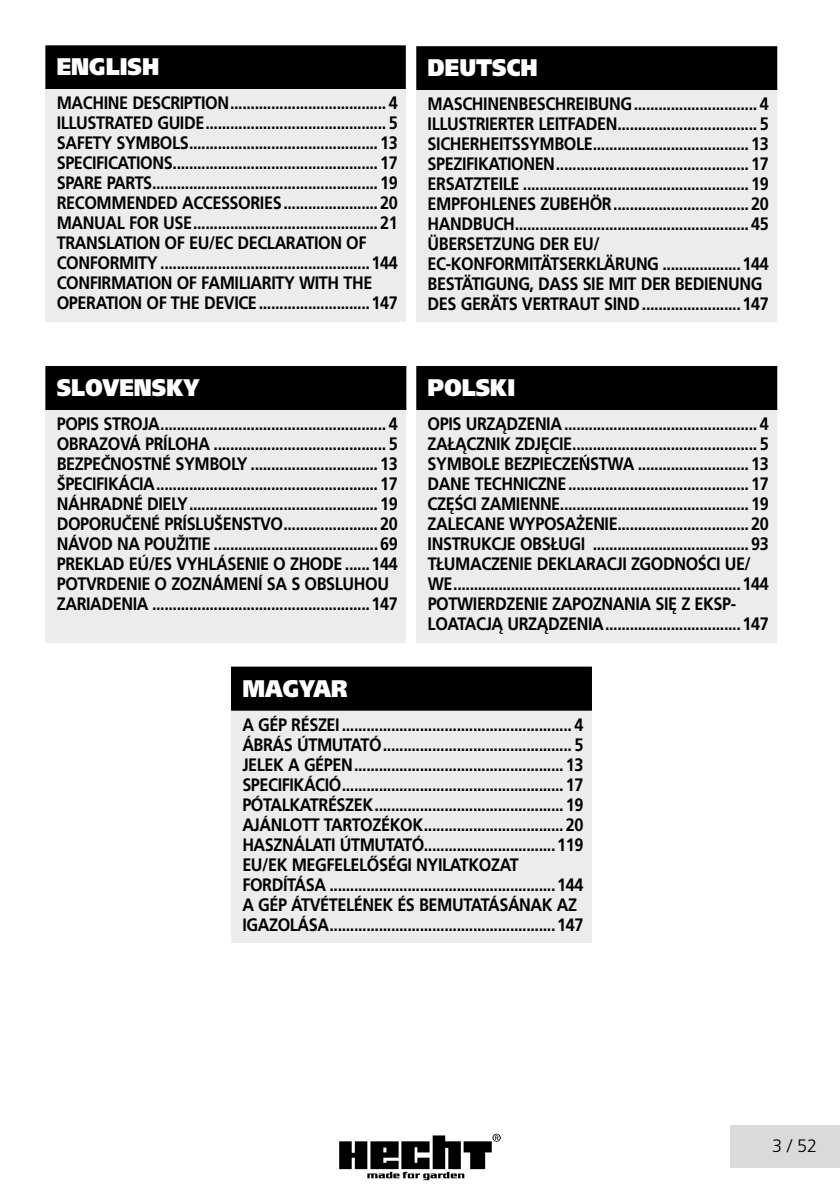
<style>
.page{position:relative;width:840px;height:1191px;background:#fff}
.page>*{position:absolute;margin:0;border:0;box-sizing:border-box;transform-origin:0 0}
.t1{font:900 24px "Frutiger CE";color:#fff;scale:.88 1}
.t2{font:700 18px/20px "Frutiger CE";letter-spacing:-.025em;color:#000;scale:.9 1}
.t3{font:300 18px "Frutiger CE";color:#000}
</style>
<div class="page">
<svg style="left:339px;top:1133px;width:162px;height:48px"></svg>
<div style="left:730px;top:1125px;width:109px;height:43px;background:#dadada"></div>
<div style="left:45px;top:45px;width:360px;height:44px;background:#000"></div>
<div style="left:45px;top:90px;width:360px;height:29px;background:#edecec"></div>
<div style="left:45px;top:110px;width:360px;height:29px;background:#edecec"></div>
<div style="left:45px;top:130px;width:360px;height:29px;background:#edecec"></div>
<div style="left:45px;top:150px;width:360px;height:29px;background:#edecec"></div>
<div style="left:45px;top:170px;width:360px;height:29px;background:#edecec"></div>
<div style="left:45px;top:190px;width:360px;height:29px;background:#edecec"></div>
<div style="left:45px;top:210px;width:360px;height:29px;background:#edecec"></div>
<div style="left:45px;top:230px;width:360px;height:49px;background:#edecec"></div>
<div style="left:45px;top:270px;width:360px;height:49px;background:#edecec"></div>
<div style="left:416px;top:46px;width:360px;height:44px;background:#000"></div>
<div style="left:416px;top:91px;width:360px;height:29px;background:#edecec"></div>
<div style="left:416px;top:111px;width:360px;height:29px;background:#edecec"></div>
<div style="left:416px;top:131px;width:360px;height:29px;background:#edecec"></div>
<div style="left:416px;top:151px;width:360px;height:29px;background:#edecec"></div>
<div style="left:416px;top:171px;width:360px;height:29px;background:#edecec"></div>
<div style="left:416px;top:191px;width:360px;height:29px;background:#edecec"></div>
<div style="left:416px;top:211px;width:360px;height:29px;background:#edecec"></div>
<div style="left:416px;top:231px;width:360px;height:49px;background:#edecec"></div>
<div style="left:416px;top:271px;width:360px;height:49px;background:#edecec"></div>
<div style="left:45px;top:366px;width:361px;height:276px;background:#ededed"></div>
<div style="left:45px;top:366px;width:361px;height:44px;background:#000"></div>
<div style="left:416px;top:366px;width:360px;height:44px;background:#000"></div>
<div style="left:416px;top:410px;width:360px;height:30px;background:#edecec"></div>
<div style="left:416px;top:430px;width:360px;height:30px;background:#edecec"></div>
<div style="left:416px;top:450px;width:360px;height:30px;background:#edecec"></div>
<div style="left:416px;top:470px;width:360px;height:30px;background:#edecec"></div>
<div style="left:416px;top:490px;width:360px;height:30px;background:#edecec"></div>
<div style="left:416px;top:510px;width:360px;height:30px;background:#edecec"></div>
<div style="left:416px;top:530px;width:360px;height:30px;background:#edecec"></div>
<div style="left:416px;top:550px;width:360px;height:50px;background:#edecec"></div>
<div style="left:416px;top:590px;width:360px;height:50px;background:#edecec"></div>
<div style="left:231px;top:666px;width:360px;height:44px;background:#000"></div>
<div style="left:231px;top:711px;width:360px;height:29px;background:#edecec"></div>
<div style="left:231px;top:731px;width:360px;height:29px;background:#edecec"></div>
<div style="left:231px;top:751px;width:360px;height:29px;background:#edecec"></div>
<div style="left:231px;top:771px;width:360px;height:29px;background:#edecec"></div>
<div style="left:231px;top:791px;width:360px;height:29px;background:#edecec"></div>
<div style="left:231px;top:811px;width:360px;height:29px;background:#edecec"></div>
<div style="left:231px;top:831px;width:360px;height:29px;background:#edecec"></div>
<div style="left:231px;top:851px;width:360px;height:49px;background:#edecec"></div>
<div style="left:231px;top:891px;width:360px;height:49px;background:#edecec"></div>
<h1 class="t1" style="left:57px;top:53px;width:118px">ENGLISH</h1>
<p class="t2" style="left:57px;top:93px;width:380px">MACHINE DESCRIPTION...................................... 4<br>ILLUSTRATED GUIDE............................................ 5<br>SAFETY SYMBOLS..............................................13<br>SPECIFICATIONS..................................................17<br>SPARE PARTS.......................................................19<br>RECOMMENDED ACCESSORIES.......................20<br>MANUAL FOR USE.............................................21<br>TRANSLATION OF EU/EC DECLARATION OF CONFORMITY ...................................................144<br>CONFIRMATION OF FAMILIARITY WITH THE OPERATION OF THE DEVICE...........................147</p>
<h1 class="t1" style="left:57px;top:374px;width:164px">SLOVENSKY</h1>
<p class="t2" style="left:57px;top:414px;width:380px">POPIS STROJA....................................................... 4<br>OBRAZOVÁ PRÍLOHA .......................................... 5<br>BEZPEČNOSTNÉ SYMBOLY ...............................13<br>ŠPECIFIKÁCIA......................................................17<br>NÁHRADNÉ DIELY..............................................19<br>DOPORUČENÉ PRÍSLUŠENSTVO.......................20<br>NÁVOD NA POUŽITIE ........................................69<br>PREKLAD EÚ/ES VYHLÁSENIE O ZHODE ......144<br>POTVRDENIE O ZOZNÁMENÍ SA S OBSLUHOU ZARIADENIA .....................................................147</p>
<h1 class="t1" style="left:427px;top:54px;width:126px">DEUTSCH</h1>
<p class="t2" style="left:427px;top:94px;width:380px">MASCHINENBESCHREIBUNG.............................. 4<br>ILLUSTRIERTER LEITFADEN.................................. 5<br>SICHERHEITSSYMBOLE......................................13<br>SPEZIFIKATIONEN...............................................17<br>ERSATZTEILE .......................................................19<br>EMPFOHLENES ZUBEHÖR.................................20<br>HANDBUCH.........................................................45<br>ÜBERSETZUNG DER EU/ EC-KONFORMITÄTSERKLÄRUNG ...................144<br>BESTÄTIGUNG, DASS SIE MIT DER BEDIENUNG DES GERÄTS VERTRAUT SIND ........................147</p>
<h1 class="t1" style="left:427px;top:374px;width:101px">POLSKI</h1>
<p class="t2" style="left:427px;top:414px;width:380px">OPIS URZĄDZENIA............................................... 4<br>ZAŁĄCZNIK ZDJĘCIE............................................. 5<br>SYMBOLE BEZPIECZEŃSTWA ...........................13<br>DANE TECHNICZNE............................................17<br>CZĘŚCI ZAMIENNE..............................................19<br>ZALECANE WYPOSAŻENIE................................20<br>INSTRUKCJE OBSŁUGI ......................................93<br>TŁUMACZENIE DEKLARACJI ZGODNOŚCI UE/ WE......................................................................144<br>POTWIERDZENIE ZAPOZNANIA SIĘ Z EKSP-LOATACJĄ URZĄDZENIA.................................147</p>
<h1 class="t1" style="left:242px;top:674px;width:121px">MAGYAR</h1>
<p class="t2" style="left:242px;top:714px;width:380px">A GÉP RÉSZEI........................................................ 4<br>ÁBRÁS ÚTMUTATÓ.............................................. 5<br>JELEK A GÉPEN...................................................13<br>SPECIFIKÁCIÓ......................................................17<br>PÓTALKATRÉSZEK..............................................19<br>AJÁNLOTT TARTOZÉKOK..................................20<br>HASZNÁLATI ÚTMUTATÓ................................119<br>EU/EK MEGFELELŐSÉGI NYILATKOZAT FORDÍTÁSA .......................................................144<br>A GÉP ÁTVÉTELÉNEK ÉS BEMUTATÁSÁNAK AZ IGAZOLÁSA.......................................................147</p>
<p class="t3" style="left:771px;top:1135px;width:47px">3 / 52</p>
</div>
